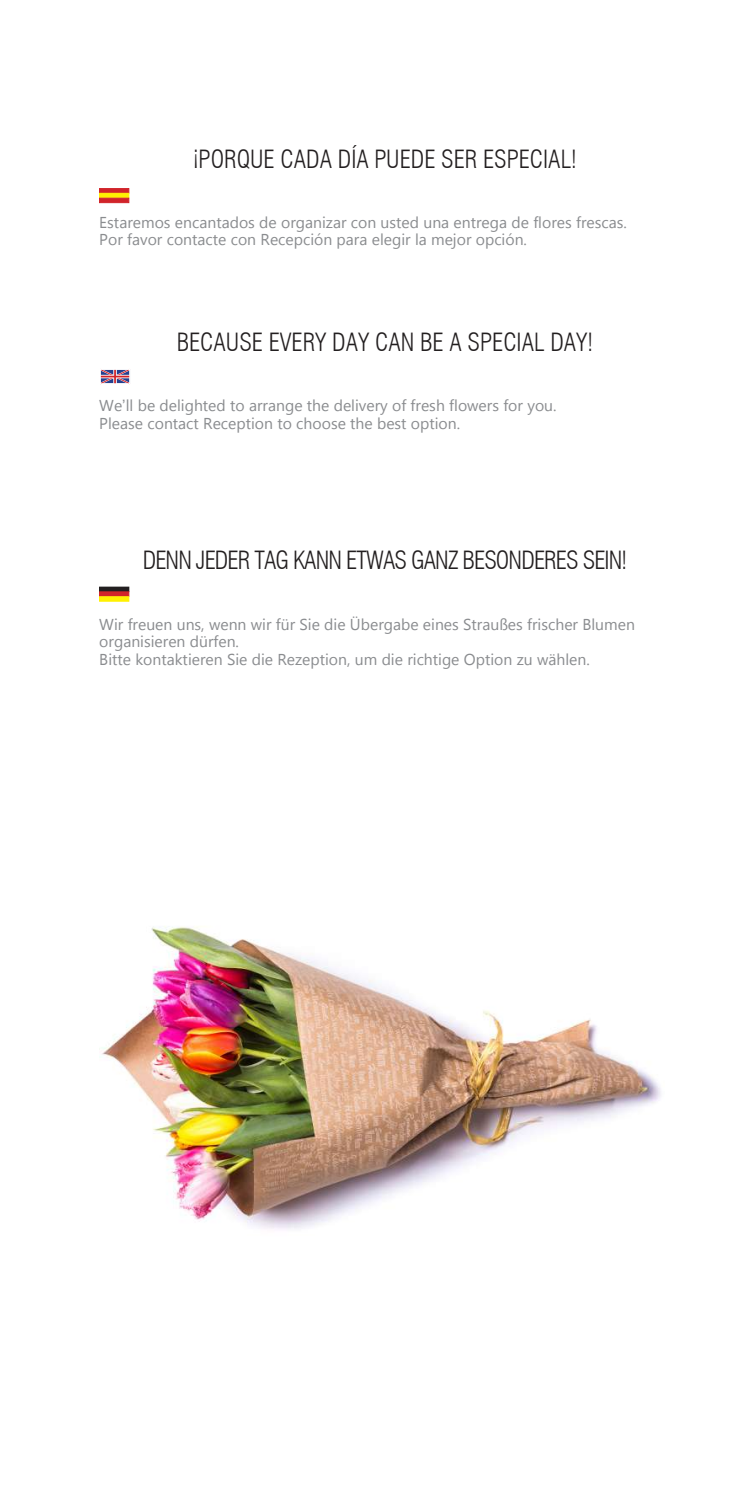
<style>
.page{position:relative;width:745px;height:1489px;background:#fff}
.page>*{position:absolute;margin:0;border:0;box-sizing:border-box;transform-origin:0 0}
.t1{font:300 condensed 24.5px "Swiss 721 BT";color:#231f20}
.t2{font:300 condensed 24.5px "Swiss 721 BT";letter-spacing:-.035em;color:#231f20}
.t3{font:15.75px/17.5px "Microsoft Tai Le";color:#8a8c8f}
.s1{font-family:"Arial"}
</style>
<div class="page">
<div style="left:99px;top:587px;width:30px;height:4px;border:1px solid #231f20"></div>
<svg style="left:99px;top:591px;width:30px;height:5px"></svg>
<svg style="left:99px;top:596px;width:30px;height:5px"></svg>
<svg style="left:99px;top:188px;width:30px;height:5px"></svg>
<svg style="left:99px;top:193px;width:30px;height:5px"></svg>
<div style="left:99px;top:198px;width:30px;height:5px;background:#d1232a;border:1px solid #d1232a"></div>
<svg style="left:100px;top:371px;width:30px;height:14px"></svg>
<div style="left:100px;top:369px;width:30px;height:15px;border:1px solid #fff"></div>
<img style="left:99px;top:926px;width:562px;height:303px">
<h1 class="t1" style="left:193px;top:144px;width:385px">¡PORQUE CADA DÍA PUEDE SER ESPECIAL!</h1>
<p class="t3" style="left:99px;top:214px;width:528px">Estaremos encantados de organizar con usted una entrega de flores frescas.<br>Por favor contacte con Recepción para elegir la mejor opción.</p>
<h1 class="t1" style="left:176px;top:327px;width:418px">BECAUSE EVERY DAY CAN BE A SPECIAL DAY!</h1>
<p class="t3" style="left:99px;top:398px;width:458px">We<span class="s1">’</span>ll be delighted to arrange the delivery of fresh flowers for you.<br>Please contact Reception to choose the best option.</p>
<h1 class="t2" style="left:142px;top:545px;width:485px">DENN JEDER TAG KANN ETWAS GANZ BESONDERES SEIN!</h1>
<p class="t3" style="left:99px;top:616px;width:536px">Wir freuen uns, wenn wir für Sie die Übergabe eines Straußes frischer Blumen organisieren dürfen.<br>Bitte kontaktieren Sie die Rezeption, um die richtige Option zu wählen.</p>
</div>
